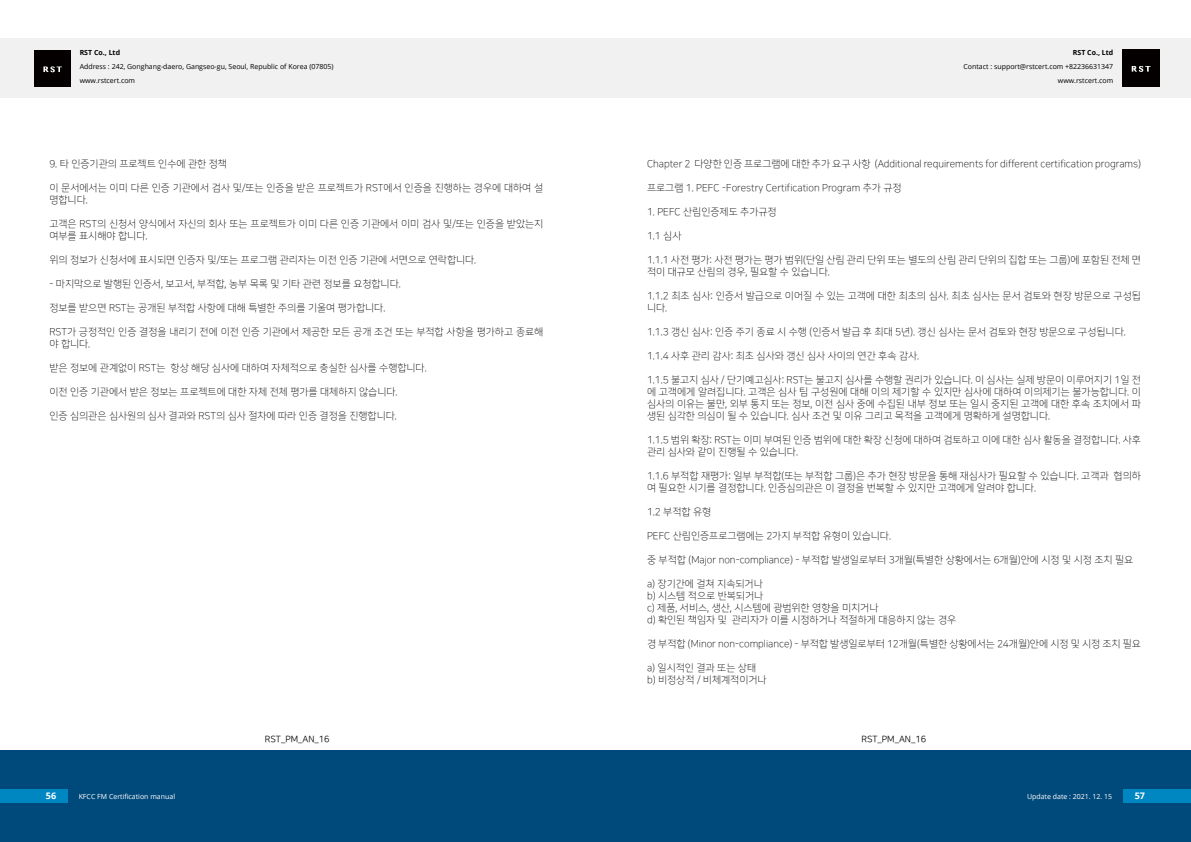
<style>
.page{position:relative;width:1191px;height:842px;background:#fff}
.page>*{position:absolute;margin:0;border:0;box-sizing:border-box;transform-origin:0 0}
.t1{font:10px/12px "Nanum Square OTFL";color:#000}
.t2{font:9px "Nanum Square OTFR";color:#000}
.t3{font:700 9px "Open Sans";color:#fff}
.t4{font:7px/14px "Open Sans";color:#000}
.t5{font:7px "Open Sans";color:#fff}
.t6{font:700 7px "Open Sans";color:#000}
</style>
<div class="page">
<div style="left:0;top:750px;width:1191px;height:92px;background:#00497b"></div>
<div style="left:0;top:38px;width:1191px;height:60px;background:#f1f1f2"></div>
<div style="left:1123px;top:789px;width:68px;height:14px;background:#0087c2"></div>
<div style="left:0;top:789px;width:68px;height:14px;background:#0087c2"></div>
<img style="left:34px;top:50px;width:36px;height:36px">
<img style="left:1122px;top:50px;width:37px;height:36px">
<p class="t6" style="left:80px;top:48px;width:42px">RST Co., Ltd</p>
<p class="t4" style="left:80px;top:60px;width:255px">Address : 242, Gonghang-daero, Gangseo-gu, Seoul, Republic of Korea (07805) www.rstcert.com</p>
<p class="t1" style="left:49px;top:158px;width:179px">9. 타 인증기관의 프로젝트 인수에 관한 정책</p>
<p class="t1" style="left:49px;top:182px;width:495px">이 문서에서는 이미 다른 인증 기관에서 검사 및/또는 인증을 받은 프로젝트가 RST에서 인증을 진행하는 경우에 대하여 설 명합니다.</p>
<p class="t1" style="left:49px;top:218px;width:495px">고객은 RST의 신청서 양식에서 자신의 회사 또는 프로젝트가 이미 다른 인증 기관에서 이미 검사 및/또는 인증을 받았는지 여부를 표시해야 합니다.</p>
<p class="t1" style="left:49px;top:254px;width:428px">위의 정보가 신청서에 표시되면 인증자 및/또는 프로그램 관리자는 이전 인증 기관에 서면으로 연락합니다.</p>
<p class="t1" style="left:49px;top:278px;width:353px">- 마지막으로 발행된 인증서, 보고서, 부적합, 농부 목록 및 기타 관련 정보를 요청합니다.</p>
<p class="t1" style="left:49px;top:302px;width:337px">정보를 받으면 RST는 공개된 부적합 사항에 대해 특별한 주의를 기울여 평가합니다.</p>
<p class="t1" style="left:49px;top:326px;width:495px">RST가 긍정적인 인증 결정을 내리기 전에 이전 인증 기관에서 제공한 모든 공개 조건 또는 부적합 사항을 평가하고 종료해 야 합니다.</p>
<p class="t1" style="left:49px;top:362px;width:379px">받은 정보에 관계없이 RST는 항상 해당 심사에 대하여 자체적으로 충실한 심사를 수행합니다.</p>
<p class="t1" style="left:49px;top:386px;width:349px">이전 인증 기관에서 받은 정보는 프로젝트에 대한 자체 전체 평가를 대체하지 않습니다.</p>
<p class="t1" style="left:49px;top:410px;width:349px">인증 심의관은 심사원의 심사 결과와 RST의 심사 절차에 따라 인증 결정을 진행합니다.</p>
<p class="t6" style="left:1072px;top:48px;width:42px">RST Co., Ltd</p>
<p class="t4" style="left:963px;top:60px;width:151px;text-align:right">Contact : support@rstcert.com +82236631347 www.rstcert.com</p>
<p class="t1" style="left:647px;top:158px;width:495px">Chapter 2 다양한 인증 프로그램에 대한 추가 요구 사항 (Additional requirements for different certification programs)</p>
<p class="t1" style="left:647px;top:182px;width:256px">프로그램 1. PEFC -Forestry Certification Program 추가 규정</p>
<p class="t1" style="left:647px;top:206px;width:131px">1. PEFC 산림인증제도 추가규정</p>
<p class="t1" style="left:647px;top:230px;width:36px">1.1 심사</p>
<p class="t1" style="left:647px;top:254px;width:495px">1.1.1 사전 평가: 사전 평가는 평가 범위(단일 산림 관리 단위 또는 별도의 산림 관리 단위의 집합 또는 그룹)에 포함된 전체 면 적이 대규모 산림의 경우, 필요할 수 있습니다. •</p>
<p class="t1" style="left:647px;top:290px;width:495px">1.1.2 최초 심사: 인증서 발급으로 이어질 수 있는 고객에 대한 최초의 심사. 최초 심사는 문서 검토와 현장 방문으로 구성됩 니다.</p>
<p class="t1" style="left:647px;top:326px;width:480px">1.1.3 갱신 심사: 인증 주기 종료 시 수행 (인증서 발급 후 최대 5년). 갱신 심사는 문서 검토와 현장 방문으로 구성됩니다.</p>
<p class="t1" style="left:647px;top:350px;width:274px">1.1.4 사후 관리 감사: 최초 심사와 갱신 심사 사이의 연간 후속 감사.</p>
<p class="t1" style="left:647px;top:374px;width:495px;text-align:justify">1.1.5 불고지 심사 / 단기예고심사: RST는 불고지 심사를 수행할 권리가 있습니다. 이 심사는 실제 방문이 이루어지기 1일 전 에 고객에게 알려집니다. 고객은 심사 팀 구성원에 대해 이의 제기할 수 있지만 심사에 대하여 이의제기는 불가능합니다. 이 심사의 이유는 불만, 외부 통지 또는 정보, 이전 심사 중에 수집된 내부 정보 또는 일시 중지된 고객에 대한 후속 조치에서 파 생된 심각한 의심이 될 수 있습니다. 심사 조건 및 이유 그리고 목적을 고객에게 명확하게 설명합니다.</p>
<p class="t1" style="left:647px;top:434px;width:495px">1.1.5 범위 확장: RST는 이미 부여된 인증 범위에 대한 확장 신청에 대하여 검토하고 이에 대한 심사 활동을 결정합니다. 사후 관리 심사와 같이 진행될 수 있습니다.</p>
<p class="t1" style="left:647px;top:470px;width:495px">1.1.6 부적합 재평가: 일부 부적합(또는 부적합 그룹)은 추가 현장 방문을 통해 재심사가 필요할 수 있습니다. 고객과 협의하 여 필요한 시기를 결정합니다. 인증심의관은 이 결정을 번복할 수 있지만 고객에게 알려야 합니다.</p>
<p class="t1" style="left:647px;top:506px;width:66px">1.2 부적합 유형</p>
<p class="t1" style="left:647px;top:530px;width:245px">PEFC 산림인증프로그램에는 2가지 부적합 유형이 있습니다.</p>
<p class="t1" style="left:647px;top:554px;width:488px">중 부적합 (Major non-compliance) - 부적합 발생일로부터 3개월(특별한 상황에서는 6개월)안에 시정 및 시정 조치 필요</p>
<p class="t1" style="left:647px;top:578px;width:311px">a) 장기간에 걸쳐 지속되거나<br>b) 시스템 적으로 반복되거나<br>c) 제품, 서비스, 생산, 시스템에 광범위한 영향을 미치거나<br>d) 확인된 책임자 및 관리자가 이를 시정하거나 적절하게 대응하지 않는 경우</p>
<p class="t1" style="left:647px;top:638px;width:495px">경 부적합 (Minor non-compliance) - 부적합 발생일로부터 12개월(특별한 상황에서는 24개월)안에 시정 및 시정 조치 필요</p>
<p class="t1" style="left:647px;top:662px;width:121px">a) 일시적인 결과 또는 상태 b) 비정상적 / 비체계적이거나</p>
<p class="t2" style="left:265px;top:734px;width:66px">RST_PM_AN_16</p>
<p class="t2" style="left:861px;top:734px;width:66px">RST_PM_AN_16</p>
<p class="t3" style="left:46px;top:790px;width:12px">56</p>
<p class="t5" style="left:79px;top:791px;width:98px">KFCC FM Certification manual</p>
<p class="t5" style="left:1027px;top:791px;width:87px">Update date : 2021. 12. 15</p>
<p class="t3" style="left:1134px;top:790px;width:12px">57</p>
</div>
